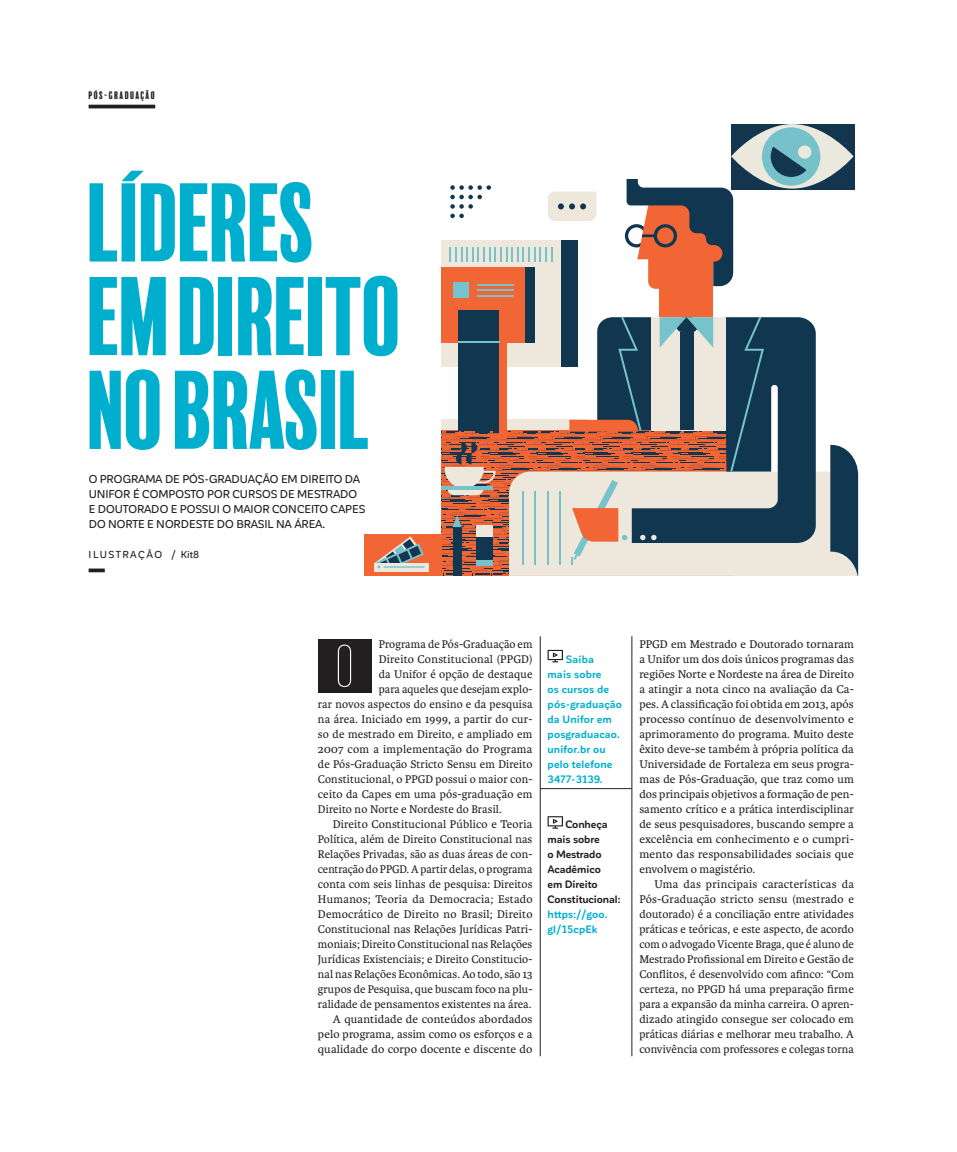
<style>
.page{position:relative;width:957px;height:1152px;background:#fff}
.page>*{position:absolute;margin:0;border:0;box-sizing:border-box;transform-origin:0 0}
.t1{font:101.62px/93.6px "Balboa Plus Fill";letter-spacing:-.08em;color:#00afcd}
.t2{font:60px "Balboa Plus Inline";color:#fff}
.t3{font:11.88px/15px "Karmina";letter-spacing:.005em;color:#231f20;text-align:justify}
.t4{font:11.88px "Karmina";letter-spacing:.005em;color:#231f20;scale:1.04 1}
.t5{font:500 11.25px/15px "Corporative Sans Rd";color:#231f20}
.t6{font:700 10.62px/15px "Corporative Sans Rd";letter-spacing:.01em;color:#00afcd}
.t7{font:700 10.62px/15px "Corporative Sans Rd";letter-spacing:-.01em;color:#231f20}
.t8{font:500 10px "Corporative Sans Rd";letter-spacing:.14em;color:#231f20}
.t9{font:10px "Balboa Plus Fill";letter-spacing:.08em;color:#231f20}
</style>
<div class="page">
<hr style="left:89px;top:105px;width:66px;height:3px;background:#231f20">
<svg style="left:89px;top:568px;width:16px;height:4px"></svg>
<div style="left:318px;top:639px;width:54px;height:53px;background:#231f20"></div>
<svg style="left:547px;top:650px;width:16px;height:12px"></svg>
<hr style="left:540px;top:636px;width:1px;height:420px;background:#231f20">
<hr style="left:631px;top:636px;width:1px;height:420px;background:#231f20">
<svg style="left:547px;top:816px;width:16px;height:12px"></svg>
<hr style="left:540px;top:788px;width:91px;height:1px;background:#231f20">
<div style="left:441px;top:240px;width:120px;height:126px;background:#ede7dc"></div>
<div style="left:441px;top:267px;width:94px;height:75px;background:#f26535"></div>
<div style="left:561px;top:240px;width:16px;height:126px;background:#11364f"></div>
<div style="left:458px;top:310px;width:41px;height:120px;background:#11364f"></div>
<div style="left:525px;top:267px;width:10px;height:75px;background:#11364f"></div>
<div style="left:659px;top:201px;width:54px;height:116px;background:#f26535"></div>
<svg style="left:625px;top:179px;width:108px;height:110px"></svg>
<div style="left:452px;top:282px;width:16px;height:16px;background:#77c3cb"></div>
<svg style="left:441px;top:316px;width:417px;height:260px"></svg>
<hr style="left:477px;top:284px;width:37px;height:2px;background:#77c3cb">
<hr style="left:477px;top:289px;width:37px;height:2px;background:#77c3cb">
<hr style="left:477px;top:295px;width:37px;height:2px;background:#77c3cb">
<hr style="left:458px;top:341px;width:41px;height:2px;background:#77c3cb">
<svg style="left:449px;top:247px;width:103px;height:14px"></svg>
<svg style="left:548px;top:192px;width:48px;height:29px"></svg>
<svg style="left:450px;top:185px;width:41px;height:33px"></svg>
<div style="left:364px;top:534px;width:77px;height:42px;background:#f26535"></div>
<div style="left:374px;top:563px;width:55px;height:8px;background:#ebe9dd"></div>
<svg style="left:375px;top:536px;width:49px;height:33px"></svg>
<hr style="left:383px;top:566px;width:41px;height:1px;background:#77c1ca">
<div style="left:731px;top:124px;width:123px;height:66px;background:#13364e"></div>
<svg style="left:731px;top:124px;width:122px;height:65px;fill:#ebe9dd"></svg>
<div style="left:762px;top:127px;width:58px;height:59px;background:#77c1ca;border-radius:50%"></div>
<svg style="left:770px;top:147px;width:36px;height:30px"></svg>
<div style="left:798px;top:145px;width:13px;height:14px;background:#ebe9dd;border-radius:50%"></div>
<p class="t9" style="left:89px;top:90px;width:68px">PÓS-GRADUAÇÃO</p>
<h1 class="t1" style="left:86px;top:177px;width:323px">LÍDERES<br>EM DIREITO<br>NO BRASIL</h1>
<p class="t5" style="left:89px;top:471px;width:278px">O PROGRAMA DE PÓS-GRADUAÇÃO EM DIREITO DA UNIFOR É COMPOSTO POR CURSOS DE MESTRADO E DOUTORADO E POSSUI O MAIOR CONCEITO CAPES DO NORTE E NORDESTE DO BRASIL NA ÁREA.</p>
<p class="t8" style="left:89px;top:549px;width:112px">ILUSTRAÇÃO / Kit8</p>
<p class="t3" style="left:379px;top:637px;width:155px">Programa de Pós-Graduação em</p>
<p class="t3" style="left:379px;top:652px;width:155px">Direito Constitucional (PPGD)</p>
<p class="t3" style="left:379px;top:667px;width:155px">da Unifor é opção de destaque</p>
<p class="t3" style="left:379px;top:682px;width:155px">para aqueles que desejam explo-</p>
<p class="t3" style="left:318px;top:697px;width:216px">rar novos aspectos do ensino e da pesquisa</p>
<p class="t3" style="left:318px;top:712px;width:216px">na área. Iniciado em 1999, a partir do cur-</p>
<p class="t3" style="left:318px;top:727px;width:216px">so de mestrado em Direito, e ampliado em</p>
<p class="t3" style="left:318px;top:742px;width:216px">2007 com a implementação do Programa</p>
<p class="t3" style="left:318px;top:757px;width:216px">de Pós-Graduação Stricto Sensu em Direito</p>
<p class="t3" style="left:318px;top:772px;width:216px">Constitucional, o PPGD possui o maior con-</p>
<p class="t3" style="left:318px;top:787px;width:216px">ceito da Capes em uma pós-graduação em</p>
<p class="t3" style="left:318px;top:802px;width:185px">Direito no Norte e Nordeste do Brasil.</p>
<p class="t3" style="left:333px;top:817px;width:201px">Direito Constitucional Público e Teoria</p>
<p class="t3" style="left:318px;top:832px;width:216px">Política, além de Direito Constitucional nas</p>
<p class="t3" style="left:318px;top:847px;width:216px">Relações Privadas, são as duas áreas de con-</p>
<p class="t3" style="left:318px;top:862px;width:216px">centração do PPGD. A partir delas, o programa</p>
<p class="t3" style="left:318px;top:877px;width:216px">conta com seis linhas de pesquisa: Direitos</p>
<p class="t3" style="left:318px;top:892px;width:216px">Humanos; Teoria da Democracia; Estado</p>
<p class="t3" style="left:318px;top:907px;width:216px">Democrático de Direito no Brasil; Direito</p>
<p class="t3" style="left:318px;top:922px;width:216px">Constitucional nas Relações Jurídicas Patri-</p>
<p class="t3" style="left:318px;top:937px;width:216px">moniais; Direito Constitucional nas Relações</p>
<p class="t3" style="left:318px;top:952px;width:216px">Jurídicas Existenciais; e Direito Constitucio-</p>
<p class="t3" style="left:318px;top:967px;width:216px">nal nas Relações Econômicas. Ao todo, são 13</p>
<p class="t3" style="left:318px;top:982px;width:216px">grupos de Pesquisa, que buscam foco na plu-</p>
<p class="t3" style="left:318px;top:997px;width:215px">ralidade de pensamentos existentes na área.</p>
<p class="t4" style="left:333px;top:1012px;width:193px">A quantidade de conteúdos abordados</p>
<p class="t3" style="left:318px;top:1027px;width:216px">pelo programa, assim como os esforços e a</p>
<p class="t4" style="left:318px;top:1042px;width:208px">qualidade do corpo docente e discente do</p>
<h2 class="t2" style="left:333px;top:634px;width:29px">o</h2>
<p class="t6" style="left:547px;top:652px;width:76px;text-indent:18px">Saiba<br>mais sobre<br>os cursos de pós-graduação da Unifor em posgraduacao. unifor.br ou pelo telefone<br>3477-3139.</p>
<p class="t7" style="left:547px;top:817px;width:74px;text-indent:18px">Conheça mais sobre<br>o Mestrado<br>Acadêmico<br>em Direito<br>Constitucional:</p>
<p class="t6" style="left:547px;top:907px;width:61px">https://goo. gl/15cpEk</p>
<p class="t3" style="left:639px;top:637px;width:216px">PPGD em Mestrado e Doutorado tornaram a Unifor um dos dois únicos programas das regiões Norte e Nordeste na área de Direito a atingir a nota cinco na avaliação da Ca&shy;pes. A classificação foi obtida em 2013, após processo contínuo de desenvolvimento e aprimoramento do programa. Muito deste êxito deve-se também à própria política da Universidade de Fortaleza em seus progra&shy;mas de Pós-Graduação, que traz como um dos principais objetivos a formação de pen&shy;samento crítico e a prática interdisciplinar de seus pesquisadores, buscando sempre a excelência em conhecimento e o cumpri&shy;mento das responsabilidades sociais que envolvem o magistério.</p>
<p class="t3" style="left:639px;top:877px;width:216px;text-indent:15px">Uma das principais características da Pós-Graduação stricto sensu (mestrado e doutorado) é a conciliação entre atividades práticas e teóricas, e este aspecto, de acordo com o advogado Vicente Braga, que é aluno de Mestrado Profissional em Direito e Gestão de Conflitos, é desenvolvido com afinco: “Com certeza, no PPGD há uma preparação firme para a expansão da minha carreira. O apren&shy;dizado atingido consegue ser colocado em práticas diárias e melhorar meu trabalho. A convivência com professores e colegas torna</p>
</div>
